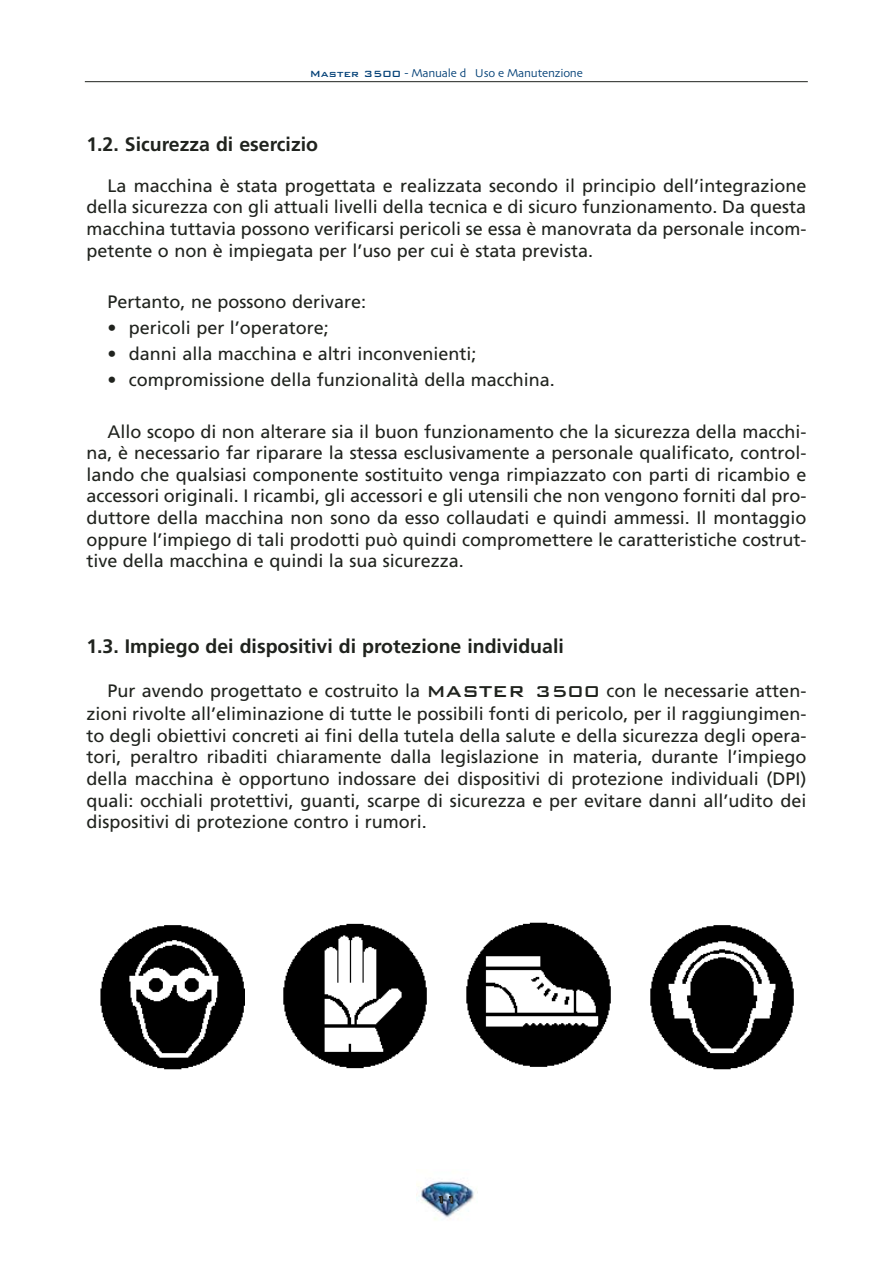
<style>
.page{position:relative;width:893px;height:1263px;background:#fff}
.page>*{position:absolute;margin:0;border:0;box-sizing:border-box;transform-origin:0 0}
.t1{font:700 19.5px "Frutiger";color:#20231e}
.t2{font:18px/21.6px "Frutiger";color:#20231e;text-align:justify}
.t3{font:12px "Skia";letter-spacing:-.02em;color:#044177}
.t4{font:500 12px "Bank Gothic";color:#20231e}
.s1{font-family:"Bank Gothic";font-weight:500}
.s2{font-family:"Bank Gothic";font-weight:500;font-size:21px}
</style>
<div class="page">
<img style="left:650px;top:925px;width:144px;height:145px">
<img style="left:466px;top:922px;width:145px;height:145px">
<img style="left:283px;top:923px;width:144px;height:146px">
<img style="left:100px;top:925px;width:144px;height:145px">
<hr style="left:85px;top:81px;width:723px;height:1px;background:#20231e">
<img style="left:417px;top:1181px;width:57px;height:39px">
<p class="t3" style="left:310px;top:69px;width:274px"><span class="s1">Master 3500</span> - Manuale d Uso e Manutenzione</p>
<p class="t1" style="left:86px;top:136px;width:233px">1.2. Sicurezza di esercizio</p>
<p class="t2" style="left:86px;top:176px;width:721px;text-indent:21px">La macchina è stata progettata e realizzata secondo il principio dell’integrazione della sicurezza con gli attuali livelli della tecnica e di sicuro funzionamento. Da questa macchina tuttavia possono verificarsi pericoli se essa è manovrata da personale incom&shy;petente o non è impiegata per l’uso per cui è stata prevista.</p>
<p class="t2" style="left:108px;top:292px;width:260px">Pertanto, ne possono derivare:</p>
<p class="t2" style="left:108px;top:318px;width:223px">• pericoli per l’operatore;</p>
<p class="t2" style="left:108px;top:344px;width:370px">• danni alla macchina e altri inconvenienti;</p>
<p class="t2" style="left:108px;top:370px;width:449px">• compromissione della funzionalità della macchina.</p>
<p class="t2" style="left:86px;top:422px;width:721px;text-indent:21px">Allo scopo di non alterare sia il buon funzionamento che la sicurezza della macchi&shy;na, è necessario far riparare la stessa esclusivamente a personale qualificato, control&shy;lando che qualsiasi componente sostituito venga rimpiazzato con parti di ricambio e accessori originali. I ricambi, gli accessori e gli utensili che non vengono forniti dal pro&shy;duttore della macchina non sono da esso collaudati e quindi ammessi. Il montaggio oppure l’impiego di tali prodotti può quindi compromettere le caratteristiche costrut&shy;tive della macchina e quindi la sua sicurezza.</p>
<p class="t1" style="left:86px;top:638px;width:479px">1.3. Impiego dei dispositivi di protezione individuali</p>
<p class="t2" style="left:86px;top:681px;width:721px;text-indent:21px">Pur avendo progettato e costruito la <span class="s2">MASTER 3500</span> con le necessarie atten&shy;zioni rivolte all’eliminazione di tutte le possibili fonti di pericolo, per il raggiungimen&shy;to degli obiettivi concreti ai fini della tutela della salute e della sicurezza degli opera&shy;tori, peraltro ribaditi chiaramente dalla legislazione in materia, durante l’impiego della macchina è opportuno indossare dei dispositivi di protezione individuali (DPI) quali: occhiali protettivi, guanti, scarpe di sicurezza e per evitare danni all’udito dei dispositivi di protezione contro i rumori.</p>
<p class="t4" style="left:437px;top:1192px;width:21px">11</p>
</div>
